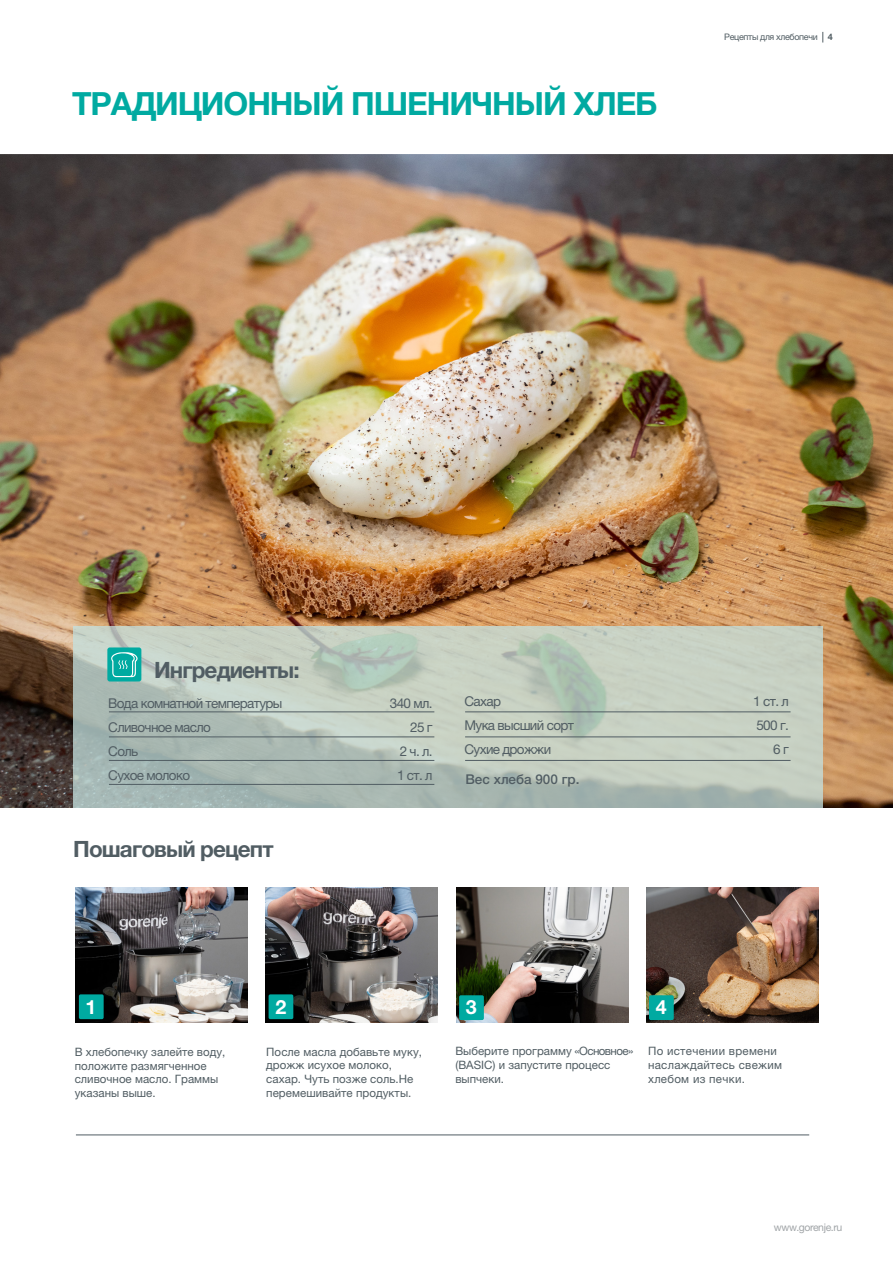
<style>
.page{position:relative;width:893px;height:1263px;background:#fff}
.page>*{position:absolute;margin:0;border:0;box-sizing:border-box;transform-origin:0 0}
.t1{font:700 31.95px "Helvetica Neue LTW1 G";letter-spacing:-.035em;color:#00aaa1}
.t2{font:700 22.5px "Helvetica Neue LTW1 G";letter-spacing:-.04em;color:#515d63}
.t3{font:700 19.65px "Helvetica Neue LTW1 G";color:#fff}
.t4{font:13.5px "Helvetica Neue LTW1 G";letter-spacing:-.05em;color:#515d63}
.t5{font:500 13.5px "Helvetica Neue LTW1 G";color:#515d63}
.t6{font:11.55px/13.8px "Helvetica Neue LTW1 G";color:#515d63}
.t7{font:11.55px/13.8px "Helvetica Neue LTW1 G";letter-spacing:.025em;color:#515d63}
.t8{font:10.5px "Helvetica Neue LTW1 G";letter-spacing:-.04em;color:#a1a5a8}
.t9{font:9px "Helvetica Neue LTW1 G";letter-spacing:-.04em;color:#515d63}
.s1{font-weight:700}
</style>
<div class="page">
<img style="left:0;top:155px;width:893px;height:653px">
<svg style="left:73px;top:626px;width:750px;height:182px;background:#bac6bc"></svg>
<div style="left:107px;top:647px;width:34px;height:34px;background:#00aaa1;border-radius:2px"></div>
<svg style="left:111px;top:652px;width:27px;height:25px"></svg>
<hr style="left:109px;top:711px;width:325px;height:1px;background:#515d63">
<hr style="left:109px;top:736px;width:325px;height:1px;background:#515d63">
<hr style="left:109px;top:760px;width:325px;height:1px;background:#515d63">
<hr style="left:109px;top:784px;width:325px;height:1px;background:#515d63">
<hr style="left:465px;top:711px;width:325px;height:1px;background:#515d63">
<hr style="left:465px;top:736px;width:325px;height:1px;background:#515d63">
<hr style="left:465px;top:760px;width:325px;height:1px;background:#515d63">
<img style="left:76px;top:887px;width:172px;height:135px">
<img style="left:266px;top:887px;width:172px;height:135px">
<img style="left:456px;top:887px;width:172px;height:135px">
<img style="left:646px;top:887px;width:172px;height:135px">
<div style="left:79px;top:994px;width:25px;height:25px;background:#00aaa1;border-radius:2px"></div>
<div style="left:269px;top:994px;width:24px;height:25px;background:#00aaa1;border-radius:2px"></div>
<div style="left:459px;top:995px;width:25px;height:25px;background:#00aaa1;border-radius:2px"></div>
<div style="left:649px;top:995px;width:25px;height:25px;background:#00aaa1;border-radius:2px"></div>
<hr style="left:76px;top:1135px;width:733px;height:1px;background:#515d63">
<h1 class="t1" style="left:72px;top:84px;width:587px">ТРАДИЦИОННЫЙ ПШЕНИЧНЫЙ ХЛЕБ</h1>
<p class="t9" style="left:724px;top:32px;width:110px">Рецепты для хлебопечи <span class="s1">4</span></p>
<h2 class="t2" style="left:154px;top:656px;width:147px">Ингредиенты:</h2>
<p class="t4" style="left:108px;top:695px;width:176px">Вода комнатной температуры</p>
<p class="t4" style="left:390px;top:695px;width:44px">340 мл.</p>
<p class="t4" style="left:108px;top:719px;width:104px">Сливочное масло</p>
<p class="t4" style="left:410px;top:719px;width:24px">25 г</p>
<p class="t4" style="left:108px;top:743px;width:31px">Соль</p>
<p class="t4" style="left:400px;top:743px;width:34px">2 ч. л.</p>
<p class="t4" style="left:108px;top:767px;width:83px">Сухое молоко</p>
<p class="t4" style="left:397px;top:767px;width:37px">1 ст. л</p>
<h2 class="t2" style="left:73px;top:835px;width:202px">Пошаговый рецепт</h2>
<p class="t4" style="left:464px;top:693px;width:38px">Сахар</p>
<p class="t4" style="left:753px;top:693px;width:37px">1 ст. л</p>
<p class="t4" style="left:464px;top:717px;width:111px">Мука высший сорт</p>
<p class="t4" style="left:756px;top:717px;width:34px">500 г.</p>
<p class="t4" style="left:464px;top:741px;width:88px">Сухие дрожжи</p>
<p class="t4" style="left:773px;top:741px;width:17px">6 г</p>
<p class="t5" style="left:465px;top:771px;width:115px">Вес хлеба 900 гр.</p>
<h3 class="t3" style="left:86px;top:995px;width:12px">1</h3>
<h3 class="t3" style="left:275px;top:995px;width:12px">2</h3>
<h3 class="t3" style="left:466px;top:995px;width:12px">3</h3>
<h3 class="t3" style="left:656px;top:995px;width:12px">4</h3>
<p class="t6" style="left:455px;top:1044px;width:180px">Выберите программу «Основное» (BASIC) и запустите процесс выпчеки.</p>
<p class="t6" style="left:75px;top:1044px;width:152px">В хлебопечку залейте воду, положите размягченное сливочное масло. Граммы указаны выше.</p>
<p class="t6" style="left:266px;top:1044px;width:157px">После масла добавьте муку, дрожж исухое молоко, сахар. Чуть позже соль.Не перемешивайте продукты.</p>
<p class="t7" style="left:648px;top:1044px;width:136px">По истечении времени наслаждайтесь свежим хлебом из печки.</p>
<p class="t8" style="left:774px;top:1221px;width:70px">www.gorenje.ru</p>
</div>
